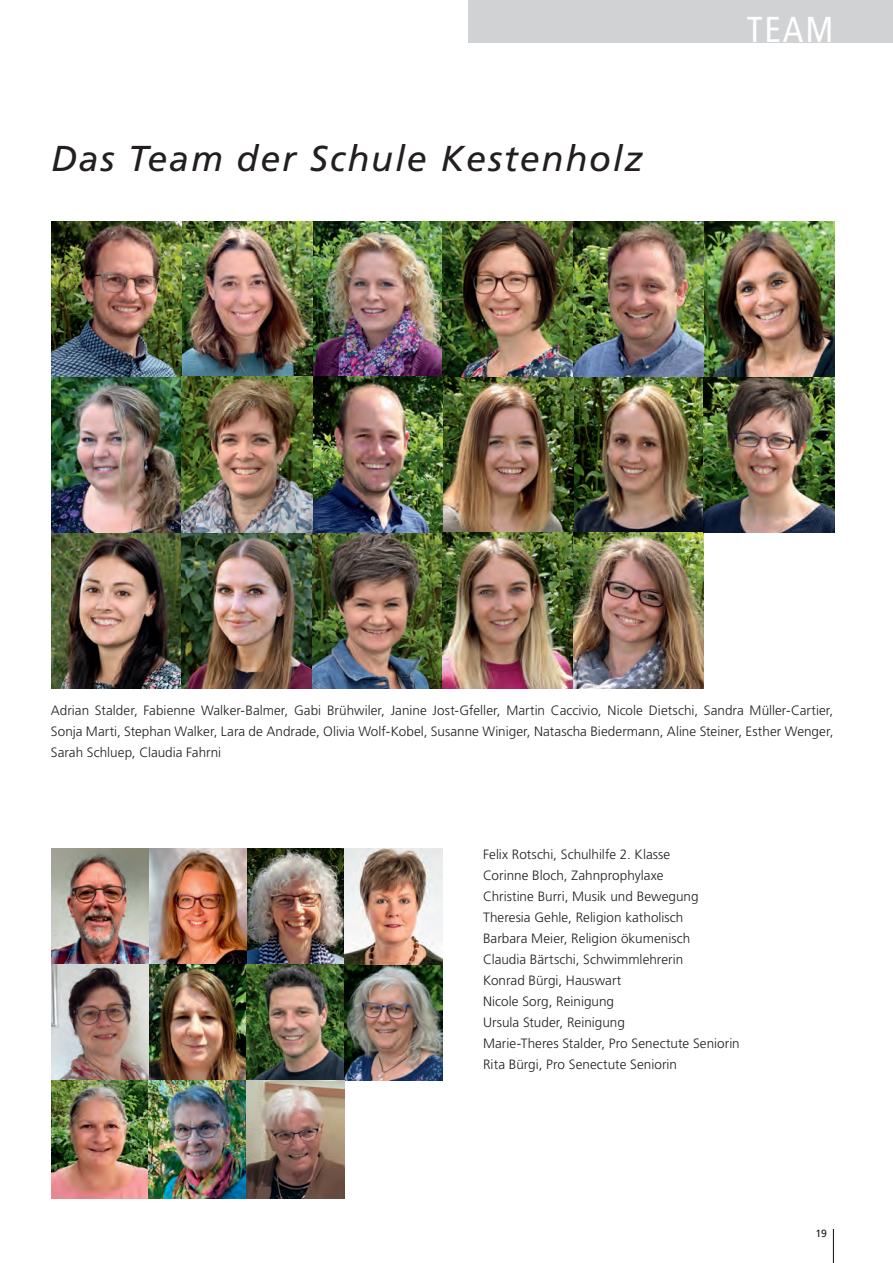
<style>
.page{position:relative;width:893px;height:1263px;background:#fff}
.page>*{position:absolute;margin:0;border:0;box-sizing:border-box;transform-origin:0 0}
.t1{font:italic 36px "Frutiger";letter-spacing:.05em;color:#231f20}
.t2{font:condensed 36px "Frutiger";color:#fff}
.GT{font:300 13.5px/21px "Frutiger";color:#231f20;text-align:justify}
.t3{font:10.5px "Frutiger";color:#231f20}
</style>
<div class="page">
<img style="left:51px;top:532px;width:392px;height:156px">
<img style="left:51px;top:221px;width:783px;height:311px">
<img style="left:443px;top:532px;width:130px;height:156px">
<img style="left:573px;top:532px;width:131px;height:156px">
<img style="left:51px;top:848px;width:391px;height:232px">
<img style="left:51px;top:1080px;width:293px;height:118px">
<div style="left:468px;top:0;width:425px;height:43px;background:#d1d2d4"></div>
<hr style="left:833px;top:1229px;width:1px;height:34px;background:#231f20">
<p class="t1" style="left:51px;top:137px;width:593px">Das Team der Schule Kestenholz</p>
<p class="t2" style="left:747px;top:9px;width:88px">TEAM</p>
<p class="GT" style="left:51px;top:700px;width:784px">Adrian Stalder, Fabienne Walker-Balmer, Gabi Brühwiler, Janine Jost-Gfeller, Martin Caccivio, Nicole Dietschi, Sandra Müller-Cartier, Sonja Marti, Stephan Walker, Lara de Andrade, Olivia Wolf-Kobel, Susanne Winiger, Natascha Biedermann, Aline Steiner, Esther Wenger, Sarah Schluep, Claudia Fahrni</p>
<p class="GT" style="left:483px;top:843px;width:189px">Felix Rotschi, Schulhilfe 2. Klasse</p>
<p class="GT" style="left:483px;top:864px;width:182px">Corinne Bloch, Zahnprophylaxe</p>
<p class="GT" style="left:483px;top:885px;width:217px">Christine Burri, Musik und Bewegung</p>
<p class="GT" style="left:483px;top:906px;width:202px">Theresia Gehle, Religion katholisch</p>
<p class="GT" style="left:483px;top:927px;width:209px">Barbara Meier, Religion ökumenisch</p>
<p class="GT" style="left:483px;top:948px;width:202px">Claudia Bärtschi, Schwimmlehrerin</p>
<p class="GT" style="left:483px;top:969px;width:140px">Konrad Bürgi, Hauswart</p>
<p class="GT" style="left:483px;top:990px;width:133px">Nicole Sorg, Reinigung</p>
<p class="GT" style="left:483px;top:1011px;width:143px">Ursula Studer, Reinigung</p>
<p class="GT" style="left:483px;top:1032px;width:258px">Marie-Theres Stalder, Pro Senectute Seniorin</p>
<p class="GT" style="left:483px;top:1053px;width:195px">Rita Bürgi, Pro Senectute Seniorin</p>
<p class="t3" style="left:815px;top:1227px;width:13px">19</p>
</div>
